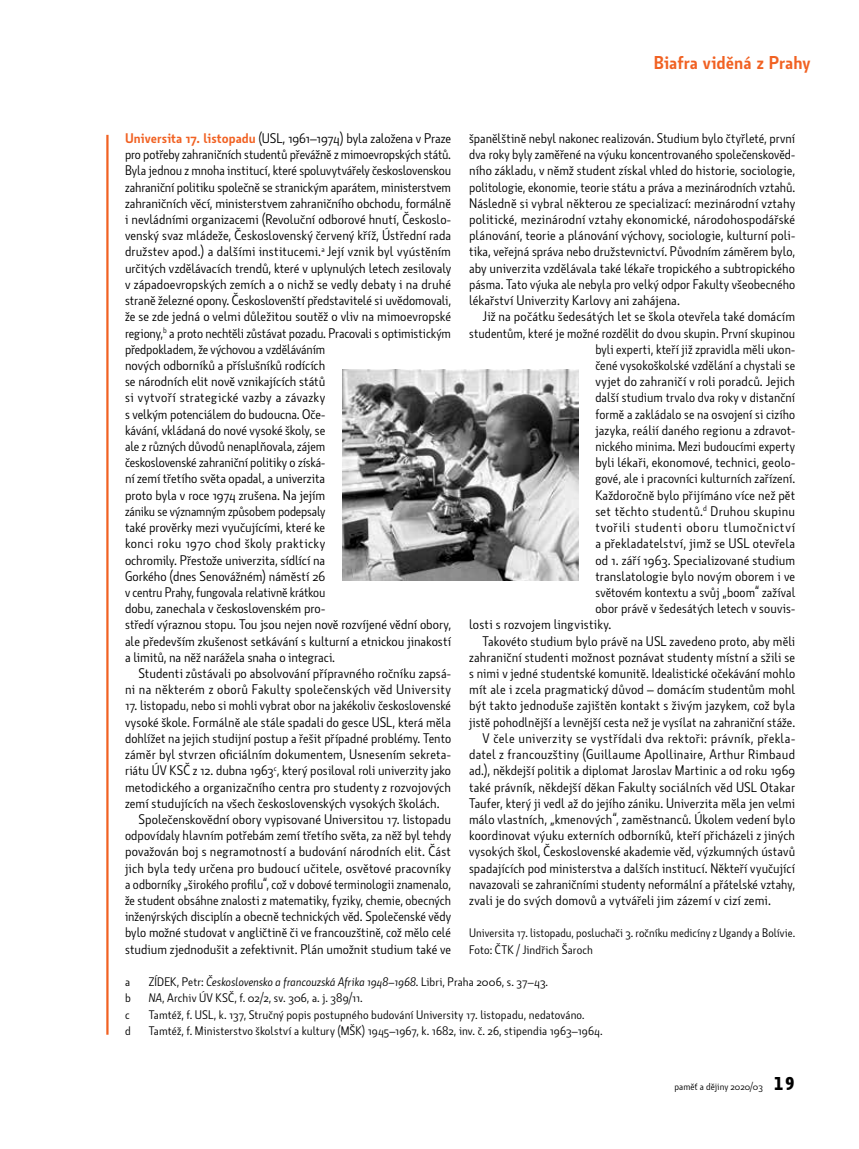
<style>
.page{position:relative;width:859px;height:1149px;background:#fff}
.page>*{position:absolute;margin:0;border:0;box-sizing:border-box;transform-origin:0 0}
.t1{font:600 18px "Botanika Std";color:#f16122}
.t2{font:13.5px/16.2px "Botanika Std";letter-spacing:.005em;color:#000}
.t3{font:13.5px "Botanika Std";letter-spacing:.005em;color:#000;scale:.96 1}
.t4{font:13.5px "Botanika Std";letter-spacing:.005em;color:#000;scale:.95 1}
.t5{font:13.5px "Botanika Std";letter-spacing:.025em;color:#000}
.t6{font:13.5px "Botanika Std";letter-spacing:.045em;color:#000}
.t7{font:12px/16.2px "Botanika Std";letter-spacing:.005em;color:#000}
.t8{font:italic 12px "Botanika Std";letter-spacing:.005em;color:#000}
.t9{font:9.75px "Botanika Std";color:#000}
.s1{font-weight:600;color:#f16122}
.s2{font-style:normal}
.s3{font-style:italic}
.s4{font-family:"Botanika Mono";font-weight:700;font-size:18px}
</style>
<div class="page">
<img style="left:342px;top:370px;width:236px;height:210px">
<hr style="left:106px;top:135px;width:3px;height:899px;background:#f16122">
<h1 class="t1" style="left:654px;top:51px;width:158px">Biafra viděná z Prahy</h1>
<p class="t2" style="left:125px;top:130px;width:328px"><span class="s1">Universita 17. listopadu</span> (USL, 1961–1974) byla založena v Praze pro potřeby zahraničních studentů převážně z mimoevropských států.<br>Byla jednou z mnoha institucí, které spoluvytvářely československou zahraniční politiku společně se stranickým aparátem, ministerstvem zahraničních věcí, ministerstvem zahraničního obchodu, formálně i nevládními organizacemi (Revoluční odborové hnutí, Českoslo&shy;venský svaz mládeže, Československý červený kříž, Ústřední rada družstev apod.) a dalšími institucemi.<sup>a</sup> Její vznik byl vyústěním určitých vzdělávacích trendů, které v uplynulých letech zesilovaly v západoevropských zemích a o nichž se vedly debaty i na druhé straně železné opony. Českoslovenští představitelé si uvědomovali, že se zde jedná o velmi důležitou soutěž o vliv na mimoevropské regiony,<sup>b</sup> a proto nechtěli zůstávat pozadu. Pracovali s optimistickým předpokladem, že výchovou a vzděláváním<br>nových odborníků a příslušníků rodících<br>se národních elit nově vznikajících států<br>si vytvoří strategické vazby a závazky<br>s velkým potenciálem do budoucna. Oče-<br>kávání, vkládaná do nové vysoké školy, se<br>ale z různých důvodů nenaplňovala, zájem<br>československé zahraniční politiky o získá-<br>ní zemí třetího světa opadal, a univerzita<br>proto byla v roce 1974 zrušena. Na jejím<br>zániku se významným způsobem podepsaly<br>také prověrky mezi vyučujícími, které ke<br>konci roku 1970 chod školy prakticky<br>ochromily. Přestože univerzita, sídlící na<br>Gorkého (dnes Senovážném) náměstí 26<br>v centru Prahy, fungovala relativně krátkou<br>dobu, zanechala v československém pro-<br>středí výraznou stopu. Tou jsou nejen nově rozvíjené vědní obory, ale především zkušenost setkávání s kulturní a etnickou jinakostí a limitů, na něž narážela snaha o integraci.</p>
<p class="t2" style="left:125px;top:664px;width:328px;text-align:right">Studenti zůstávali po absolvování přípravného ročníku zapsá&shy;ni na některém z oborů Fakulty společenských věd University</p>
<p class="t3" style="left:125px;top:696px;width:341px">17. listopadu, nebo si mohli vybrat obor na jakékoliv československé</p>
<p class="t2" style="left:125px;top:713px;width:328px">vysoké škole. Formálně ale stále spadali do gesce USL, která měla</p>
<p class="t2" style="left:125px;top:729px;width:328px">dohlížet na jejich studijní postup a řešit případné problémy. Tento</p>
<p class="t2" style="left:125px;top:745px;width:327px">záměr byl stvrzen oficiálním dokumentem, Usnesením sekreta-</p>
<p class="t2" style="left:125px;top:762px;width:328px">riátu ÚV KSČ z 12. dubna 1963<sup>c</sup>, který posiloval roli univerzity jako</p>
<p class="t2" style="left:125px;top:778px;width:328px">metodického a organizačního centra pro studenty z rozvojových</p>
<p class="t2" style="left:125px;top:794px;width:316px">zemí studujících na všech československých vysokých školách.</p>
<p class="t2" style="left:139px;top:810px;width:314px">Společenskovědní obory vypisované Universitou 17. listopadu</p>
<p class="t2" style="left:125px;top:826px;width:328px">odpovídaly hlavním potřebám zemí třetího světa, za něž byl tehdy</p>
<p class="t2" style="left:125px;top:843px;width:328px">považován boj s negramotností a budování národních elit. Část</p>
<p class="t2" style="left:125px;top:859px;width:328px">jich byla tedy určena pro budoucí učitele, osvětové pracovníky</p>
<p class="t4" style="left:125px;top:874px;width:345px">a odborníky „širokého profilu“, což v dobové terminologii znamenalo,</p>
<p class="t3" style="left:125px;top:891px;width:341px">že student obsáhne znalosti z matematiky, fyziky, chemie, obecných</p>
<p class="t2" style="left:125px;top:907px;width:328px">inženýrských disciplín a obecně technických věd. Společenské vědy</p>
<p class="t2" style="left:125px;top:924px;width:328px">bylo možné studovat v angličtině či ve francouzštině, což mělo celé</p>
<p class="t2" style="left:125px;top:940px;width:328px">studium zjednodušit a zefektivnit. Plán umožnit studium také ve</p>
<p class="t2" style="left:469px;top:130px;width:328px;text-align:justify">španělštině nebyl nakonec realizován. Studium bylo čtyřleté, první dva roky byly zaměřené na výuku koncentrovaného společenskověd&shy;ního základu, v němž student získal vhled do historie, sociologie, politologie, ekonomie, teorie státu a práva a mezinárodních vztahů.<br>Následně si vybral některou ze specializací: mezinárodní vztahy politické, mezinárodní vztahy ekonomické, národohospodářské plánování, teorie a plánování výchovy, sociologie, kulturní poli&shy;tika, veřejná správa nebo družstevnictví. Původním záměrem bylo, aby univerzita vzdělávala také lékaře tropického a subtropického pásma. Tato výuka ale nebyla pro velký odpor Fakulty všeobecného lékařství Univerzity Karlovy ani zahájena.</p>
<p class="t2" style="left:483px;top:308px;width:314px">Již na počátku šedesátých let se škola otevřela také domácím</p>
<p class="t3" style="left:469px;top:324px;width:341px">studentům, které je možné rozdělit do dvou skupin. První skupinou</p>
<p class="t3" style="left:595px;top:340px;width:210px">byli experti, kteří již zpravidla měli ukon-</p>
<p class="t3" style="left:595px;top:356px;width:210px">čené vysokoškolské vzdělání a chystali se</p>
<p class="t2" style="left:595px;top:373px;width:201px">vyjet do zahraničí v roli poradců. Jejich</p>
<p class="t3" style="left:595px;top:388px;width:210px">další studium trvalo dva roky v distanční</p>
<p class="t3" style="left:595px;top:405px;width:210px">formě a zakládalo se na osvojení si cizího</p>
<p class="t2" style="left:595px;top:421px;width:201px">jazyka, reálií daného regionu a zdravot-</p>
<p class="t3" style="left:595px;top:437px;width:210px">nického minima. Mezi budoucími experty</p>
<p class="t2" style="left:595px;top:454px;width:201px">byli lékaři, ekonomové, technici, geolo-</p>
<p class="t2" style="left:595px;top:470px;width:201px">gové, ale i pracovníci kulturních zařízení.</p>
<p class="t2" style="left:595px;top:486px;width:201px">Každoročně bylo přijímáno více než pět</p>
<p class="t2" style="left:595px;top:502px;width:201px">set těchto studentů.<sup>d</sup> Druhou skupinu</p>
<p class="t6" style="left:595px;top:518px;width:201px">tvořili studenti oboru tlumočnictví</p>
<p class="t2" style="left:595px;top:535px;width:201px">a překladatelství, jimž se USL otevřela</p>
<p class="t2" style="left:595px;top:551px;width:201px">od 1. září 1963. Specializované studium</p>
<p class="t2" style="left:595px;top:567px;width:201px">translatologie bylo novým oborem i ve</p>
<p class="t2" style="left:595px;top:583px;width:201px">světovém kontextu a svůj „boom“ zažíval</p>
<p class="t2" style="left:595px;top:600px;width:201px">obor právě v šedesátých letech v souvis-</p>
<p class="t2" style="left:469px;top:616px;width:144px">losti s rozvojem lingvistiky.</p>
<p class="t2" style="left:483px;top:632px;width:314px">Takovéto studium bylo právě na USL zavedeno proto, aby měli</p>
<p class="t2" style="left:469px;top:648px;width:328px">zahraniční studenti možnost poznávat studenty místní a sžili se</p>
<p class="t2" style="left:469px;top:664px;width:328px">s nimi v jedné studentské komunitě. Idealistické očekávání mohlo</p>
<p class="t2" style="left:469px;top:681px;width:328px">mít ale i zcela pragmatický důvod – domácím studentům mohl</p>
<p class="t2" style="left:469px;top:697px;width:328px">být takto jednoduše zajištěn kontakt s živým jazykem, což byla</p>
<p class="t2" style="left:469px;top:713px;width:328px">jistě pohodlnější a levnější cesta než je vysílat na zahraniční stáže.</p>
<p class="t5" style="left:483px;top:729px;width:314px">V čele univerzity se vystřídali dva rektoři: právník, překla-</p>
<p class="t2" style="left:469px;top:745px;width:328px">datel z francouzštiny (Guillaume Apollinaire, Arthur Rimbaud</p>
<p class="t2" style="left:469px;top:762px;width:328px">ad.), někdejší politik a diplomat Jaroslav Martinic a od roku 1969</p>
<p class="t2" style="left:469px;top:778px;width:328px">také právník, někdejší děkan Fakulty sociálních věd USL Otakar</p>
<p class="t2" style="left:469px;top:794px;width:328px">Taufer, který ji vedl až do jejího zániku. Univerzita měla jen velmi</p>
<p class="t2" style="left:469px;top:810px;width:328px">málo vlastních, „kmenových“, zaměstnanců. Úkolem vedení bylo</p>
<p class="t2" style="left:469px;top:826px;width:328px">koordinovat výuku externích odborníků, kteří přicházeli z jiných</p>
<p class="t2" style="left:469px;top:843px;width:328px">vysokých škol, Československé akademie věd, výzkumných ústavů</p>
<p class="t2" style="left:469px;top:859px;width:328px">spadajících pod ministerstva a dalších institucí. Někteří vyučující</p>
<p class="t3" style="left:469px;top:874px;width:341px">navazovali se zahraničními studenty neformální a přátelské vztahy,</p>
<p class="t2" style="left:469px;top:891px;width:303px">zvali je do svých domovů a vytvářeli jim zázemí v cizí zemi.</p>
<p class="t7" style="left:469px;top:924px;width:328px">Universita 17. listopadu, posluchači 3. ročníku medicíny z Ugandy a Bolívie.<br>Foto: ČTK / Jindřich Šaroch</p>
<p class="t7" style="left:125px;top:973px;width:7px">a</p>
<p class="t8" style="left:149px;top:973px;width:401px"><span class="s2">ZÍDEK, Petr:</span> Československo a francouzská Afrika 1948–1968<span class="s2">. Libri, Praha 2006, s. 37–43.</span></p>
<p class="t7" style="left:125px;top:989px;width:7px">b</p>
<p class="t7" style="left:149px;top:989px;width:215px"><span class="s3">NA</span>, Archiv ÚV KSČ, f. 02/2, sv. 306, a. j. 389/11.</p>
<p class="t7" style="left:125px;top:1005px;width:6px">c</p>
<p class="t7" style="left:149px;top:1005px;width:437px">Tamtéž, f. USL, k. 137, Stručný popis postupného budování University 17. listopadu, nedatováno<span class="s3">.</span></p>
<p class="t7" style="left:125px;top:1021px;width:7px">d</p>
<p class="t7" style="left:149px;top:1021px;width:455px">Tamtéž, f. Ministerstvo školství a kultury (MŠK) 1945–1967, k. 1682, inv. č. 26, stipendia 1963–1964.</p>
<p class="t9" style="left:674px;top:1080px;width:122px">paměť a dějiny 2020/03 <span class="s4">19</span></p>
</div>
